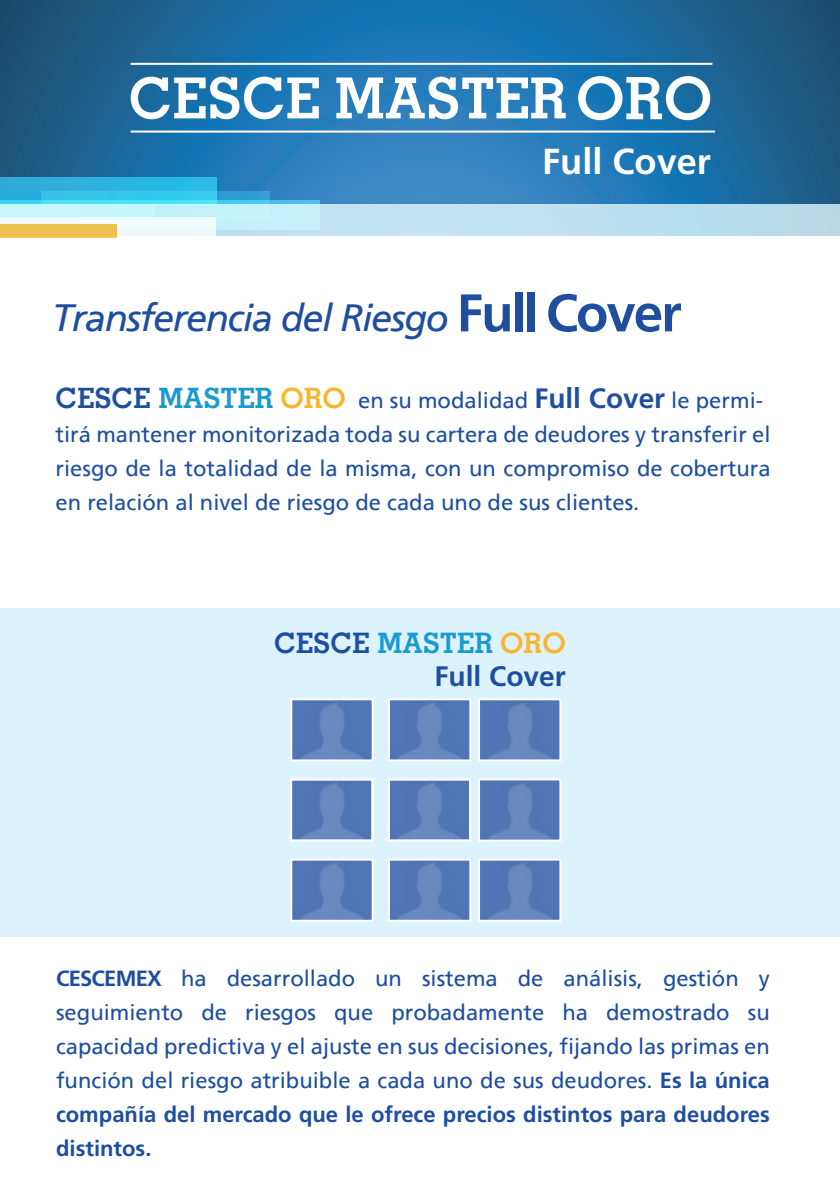
<style>
.page{position:relative;width:840px;height:1191px;background:#fff}
.page>*{position:absolute;margin:0;border:0;box-sizing:border-box;transform-origin:0 0}
.t1{font:700 58.4px "Memphis";color:#fff}
.t2{font:italic 38px "Frutiger";letter-spacing:-.04em;color:#1f4e9f}
.t3{font:700 36.2px "Frutiger";color:#fff}
.t4{font:700 28.2px "Memphis";color:#199ad2}
.t5{font:700 28.2px "Frutiger";color:#1e4ea0}
.t6{font:22px/34px "Frutiger";color:#1e4ea0}
.s1{font-weight:700;font-style:normal;font-size:53px}
.s2{font-family:"Memphis";font-weight:700;font-size:28px}
.s3{font-family:"Memphis";font-weight:700;font-size:28px;color:#199ad2}
.s4{font-family:"Memphis";font-weight:700;font-size:28px;color:#fab52d}
.s5{font-weight:700;font-size:28px}
.s6{color:#1e4ea0}
.s7{color:#fab52d}
.s8{font-weight:700}
</style>
<div class="page">
<div style="left:0;top:608px;width:839px;height:328px;background:#dcf2fc"></div>
<svg style="left:0;top:0;width:839px;height:205px;background:#206da2"></svg>
<div style="left:0;top:205px;width:839px;height:31px;background:#c1e1f2"></div>
<svg style="left:0;top:200px;width:319px;height:30px;fill:#c8f0fb"></svg>
<div style="left:0;top:177px;width:217px;height:28px;background:#2fb2e0"></div>
<svg style="left:0;top:191px;width:269px;height:29px"></svg>
<svg style="left:0;top:205px;width:154px;height:14px;background:#ccf8fd"></svg>
<div style="left:0;top:224px;width:116px;height:13px;background:#edbf53"></div>
<svg style="left:131px;top:77px;width:188px;height:42px"></svg>
<svg style="left:336px;top:77px;width:229px;height:42px"></svg>
<hr style="left:131px;top:63px;width:581px;height:2px;background:#fff">
<hr style="left:131px;top:131px;width:583px;height:2px;background:#fff">
<img style="left:391px;top:701px;width:77px;height:57px">
<div style="left:388px;top:698px;width:83px;height:63px;border:2px solid #fff"></div>
<img style="left:481px;top:701px;width:77px;height:57px">
<div style="left:478px;top:698px;width:83px;height:63px;border:2px solid #fff"></div>
<img style="left:481px;top:781px;width:77px;height:57px">
<div style="left:478px;top:778px;width:83px;height:63px;border:2px solid #fff"></div>
<img style="left:390px;top:781px;width:78px;height:57px">
<img style="left:481px;top:861px;width:77px;height:57px">
<div style="left:478px;top:858px;width:83px;height:63px;border:2px solid #fff"></div>
<img style="left:391px;top:861px;width:77px;height:57px">
<div style="left:388px;top:858px;width:83px;height:63px;border:2px solid #fff"></div>
<div style="left:387px;top:778px;width:84px;height:63px;border:2px solid #fff"></div>
<img style="left:293px;top:701px;width:77px;height:57px">
<div style="left:290px;top:698px;width:83px;height:63px;border:2px solid #fff"></div>
<img style="left:293px;top:781px;width:77px;height:57px">
<img style="left:293px;top:861px;width:77px;height:57px">
<div style="left:290px;top:858px;width:83px;height:63px;border:2px solid #fff"></div>
<div style="left:290px;top:778px;width:83px;height:63px;border:2px solid #fff"></div>
<h1 class="t1" style="left:575px;top:62px;width:138px">ORO</h1>
<h3 class="t3" style="left:542px;top:140px;width:170px">Full Cover</h3>
<h2 class="t2" style="left:52px;top:296px;width:630px">Transferencia del Riesgo <span class="s1">Full Cover</span></h2>
<p class="t6" style="left:55px;top:383px;width:716px"><span class="s2">CESCE</span> <span class="s3">MASTER</span> <span class="s4">ORO</span> en su modalidad <span class="s5">Full Cover</span> le permi&shy;tirá mantener monitorizada toda su cartera de deudores y transferir el riesgo de la totalidad de la misma, con un compromiso de cobertura en relación al nivel de riesgo de cada uno de sus clientes.</p>
<p class="t4" style="left:274px;top:625px;width:293px"><span class="s6">CESCE</span> MASTER <span class="s7">ORO</span></p>
<p class="t5" style="left:434px;top:660px;width:133px">Full Cover</p>
<p class="t6" style="left:56px;top:961px;width:715px;text-align:justify"><span class="s8">CESCEMEX</span> ha desarrollado un sistema de análisis, gestión y seguimiento de riesgos que probadamente ha demostrado su capacidad predictiva y el ajuste en sus decisiones, fijando las primas en función del riesgo atribuible a cada uno de sus deudores. <span class="s8">Es la única compañía del mercado que le ofrece precios distintos para deudores distintos.</span></p>
</div>
